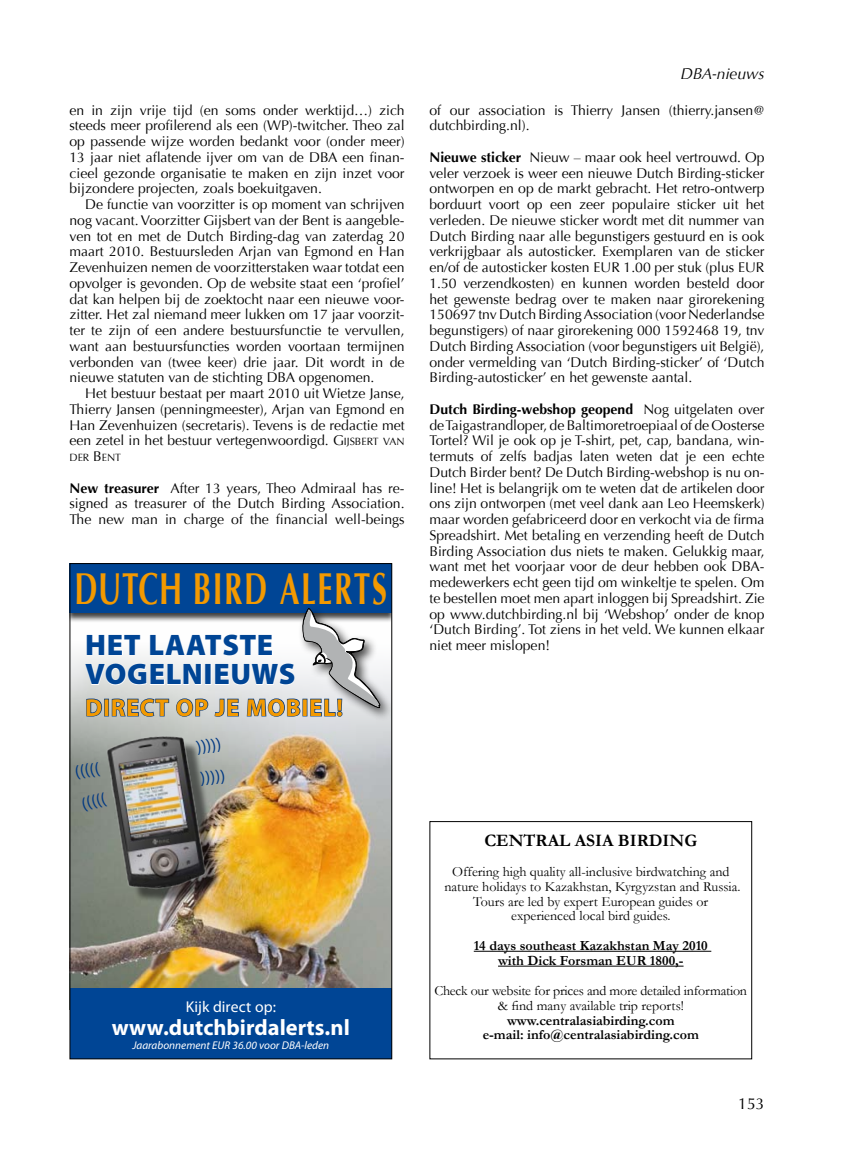
<style>
.page{position:relative;width:844px;height:1166px;background:#fff}
.page>*{position:absolute;margin:0;border:0;box-sizing:border-box;transform-origin:0 0}
.t1{font:700 44.62px "Optima";letter-spacing:.055em;color:#f39900;scale:.67 1}
.t2{font:900 29.75px/29.8px "Myriad Pro";letter-spacing:.02em;color:#004595}
.t3{font:700 24.5px "Myriad Pro";letter-spacing:.03em;color:#f39900}
.t4{font:700 22.4px "Myriad Pro";color:#fff}
.Standaard{font:700 17.5px "Garamond";color:#000}
.t5{font:17.5px "Myriad Pro";color:#003882}
.t6{font:15.75px "Myriad Pro";color:#fff}
.Normaal{font:italic 15.75px "Optima";color:#000}
.t7{font:15.75px "Optima";color:#000}
.Normaal-2{font:14px/15.8px "Optima";color:#000;text-align:justify}
.Indents{font:14px/15.8px "Optima";color:#000;text-align:justify}
.Standaard-2{font:14px "Garamond";color:#000}
.Standaard-3{font:700 14px "Garamond";color:#000}
.t8{font:italic 11.2px "Myriad Pro";color:#fff}
.Indents-2{font:10.5px "Optima";color:#000}
.s1{font-style:inherit}
.s2{font-size:10.5px}
.s3{font-size:14px}
.s4{font-weight:700}
</style>
<div class="page">
<hr style="left:473px;top:951px;width:238px;height:1px;background:#000">
<hr style="left:498px;top:966px;width:185px;height:1px;background:#000">
<div style="left:429px;top:821px;width:323px;height:238px;border:1px solid #000"></div>
<div style="left:69px;top:563px;width:323px;height:50px;background:#004595"></div>
<img style="left:71px;top:613px;width:319px;height:375px">
<div style="left:70px;top:988px;width:321px;height:71px;background:#004595"></div>
<div style="left:112px;top:740px;width:109px;height:163px;background:#000;opacity:.5"></div>
<img style="left:101px;top:725px;width:112px;height:171px">
<div style="left:298px;top:603px;width:93px;height:117px;background:#000;opacity:.75"></div>
<svg style="left:84px;top:608px;width:296px;height:116px"></svg>
<div style="left:69px;top:563px;width:323px;height:496px;border:1px solid #000"></div>
<svg style="left:75px;top:762px;width:25px;height:18px"></svg>
<svg style="left:81px;top:792px;width:26px;height:20px"></svg>
<p class="Normaal-2" style="left:69px;top:102px;width:336px">en in zijn vrije tijd (en soms onder werktijd…) zich steeds meer profilerend als een (WP)-twitcher. Theo zal op passende wijze worden bedankt voor (onder meer)<br>13 jaar niet aflatende ijver om van de DBA een finan&shy;cieel gezonde organisatie te maken en zijn inzet voor bijzondere projecten, zoals boekuitgaven.</p>
<p class="Indents" style="left:69px;top:197px;width:336px;text-indent:16px">De functie van voorzitter is op moment van schrijven nog vacant. Voorzitter Gijsbert van der Bent is aangeble&shy;ven tot en met de Dutch Birding-dag van zaterdag 20 maart 2010. Bestuursleden Arjan van Egmond en Han Zevenhuizen nemen de voorzitterstaken waar totdat een opvolger is gevonden. Op de website staat een ‘profiel’ dat kan helpen bij de zoektocht naar een nieuwe voor&shy;zitter. Het zal niemand meer lukken om 17 jaar voorzit&shy;ter te zijn of een andere bestuursfunctie te vervullen, want aan bestuursfuncties worden voortaan termijnen verbonden van (twee keer) drie jaar. Dit wordt in de nieuwe statuten van de stichting DBA opgenomen.</p>
<p class="Indents" style="left:69px;top:386px;width:336px;text-indent:16px">Het bestuur bestaat per maart 2010 uit Wietze Janse, Thierry Jansen (penningmeester), Arjan van Egmond en Han Zevenhuizen (secretaris). Tevens is de redactie met een zetel in het bestuur vertegenwoordigd. <span class="s1">G</span> <span class="s2">IJSBERT VAN</span></p>
<p class="Indents-2" style="left:69px;top:451px;width:53px">DER <span class="s3">B</span> ENT</p>
<p class="Normaal-2" style="left:69px;top:480px;width:336px"><span class="s4">New treasurer</span> After 13 years, Theo Admiraal has re&shy;signed as treasurer of the Dutch Birding Association.<br>The new man in charge of the financial well-beings</p>
<p class="t1" style="left:75px;top:562px;width:467px">DUTCH BIRD ALERTS</p>
<p class="t2" style="left:85px;top:628px;width:211px">HET LAATSTE<br>VOGELNIEUWS</p>
<p class="t3" style="left:85px;top:691px;width:259px">direct op je mobiel!</p>
<p class="t5" style="left:194px;top:737px;width:26px;rotate:-10deg">)))))</p>
<p class="t5" style="left:199px;top:767px;width:26px;rotate:-5deg">)))))</p>
<p class="t6" style="left:186px;top:996px;width:92px">Kijk direct op:</p>
<p class="t4" style="left:112px;top:1013px;width:239px">www.dutchbirdalerts.nl</p>
<p class="t8" style="left:132px;top:1038px;width:198px">Jaarabonnement EUR 36.00 voor DBA-leden</p>
<p class="Normaal" style="left:680px;top:64px;width:86px">DBA-nieuws</p>
<p class="Normaal-2" style="left:429px;top:102px;width:336px">of our association is Thierry Jansen (thierry.jansen@ dutchbirding.nl).</p>
<p class="Normaal-2" style="left:429px;top:149px;width:336px"><span class="s4">Nieuwe sticker</span> Nieuw – maar ook heel vertrouwd. Op veler verzoek is weer een nieuwe Dutch Birding-sticker ontworpen en op de markt gebracht. Het retro-ontwerp borduurt voort op een zeer populaire sticker uit het verleden. De nieuwe sticker wordt met dit nummer van Dutch Birding naar alle begunstigers gestuurd en is ook verkrijgbaar als autosticker. Exemplaren van de sticker en/of de autosticker kosten EUR 1.00 per stuk (plus EUR 1.50 verzendkosten) en kunnen worden besteld door het gewenste bedrag over te maken naar girorekening 150697 tnv Dutch Birding Association (voor Nederlandse begunstigers) of naar girorekening 000 1592468 19, tnv Dutch Birding Association (voor begunstigers uit België), onder vermelding van ‘Dutch Birding-sticker’ of ‘Dutch Birding-autosticker’ en het gewenste aantal.</p>
<p class="Normaal-2" style="left:429px;top:401px;width:336px"><span class="s4">Dutch Birding-webshop geopend</span> Nog uitgelaten over de Taigastrandloper, de Baltimoretroepiaal of de Oosterse Tortel? Wil je ook op je T-shirt, pet, cap, bandana, win&shy;termuts of zelfs badjas laten weten dat je een echte Dutch Birder bent? De Dutch Birding-webshop is nu on&shy;line! Het is belangrijk om te weten dat de artikelen door ons zijn ontworpen (met veel dank aan Leo Heemskerk) maar worden gefabriceerd door en verkocht via de firma Spreadshirt. Met betaling en verzending heeft de Dutch Birding Association dus niets te maken. Gelukkig maar, want met het voorjaar voor de deur hebben ook DBA&shy;medewerkers echt geen tijd om winkeltje te spelen. Om te bestellen moet men apart inloggen bij Spreadshirt. Zie op www.dutchbirding.nl bij ‘Webshop’ onder de knop ‘Dutch Birding’. Tot ziens in het veld. We kunnen elkaar niet meer mislopen!</p>
<p class="Standaard" style="left:484px;top:830px;width:214px">CENTRAL ASIA BIRDING</p>
<p class="Standaard-2" style="left:452px;top:863px;width:279px">Offering high quality all-inclusive birdwatching and</p>
<p class="Standaard-2" style="left:444px;top:878px;width:297px">nature holidays to Kazakhstan, Kyrgyzstan and Russia.</p>
<p class="Standaard-2" style="left:473px;top:893px;width:236px">Tours are led by expert European guides or</p>
<p class="Standaard-2" style="left:511px;top:907px;width:161px">experienced local bird guides.</p>
<p class="Standaard-3" style="left:473px;top:937px;width:235px">14 days southeast Kazakhstan May 2010</p>
<p class="Standaard-3" style="left:498px;top:952px;width:187px">with Dick Forsman EUR 1800,-</p>
<p class="Standaard-2" style="left:434px;top:982px;width:314px">Check our website for prices and more detailed information</p>
<p class="Standaard-2" style="left:497px;top:997px;width:187px">&amp; find many available trip reports!</p>
<p class="Standaard-3" style="left:507px;top:1012px;width:169px">www.centralasiabirding.com</p>
<p class="Standaard-3" style="left:482px;top:1026px;width:217px">e-mail: info@centralasiabirding.com</p>
<p class="t7" style="left:738px;top:1094px;width:28px">153</p>
</div>
